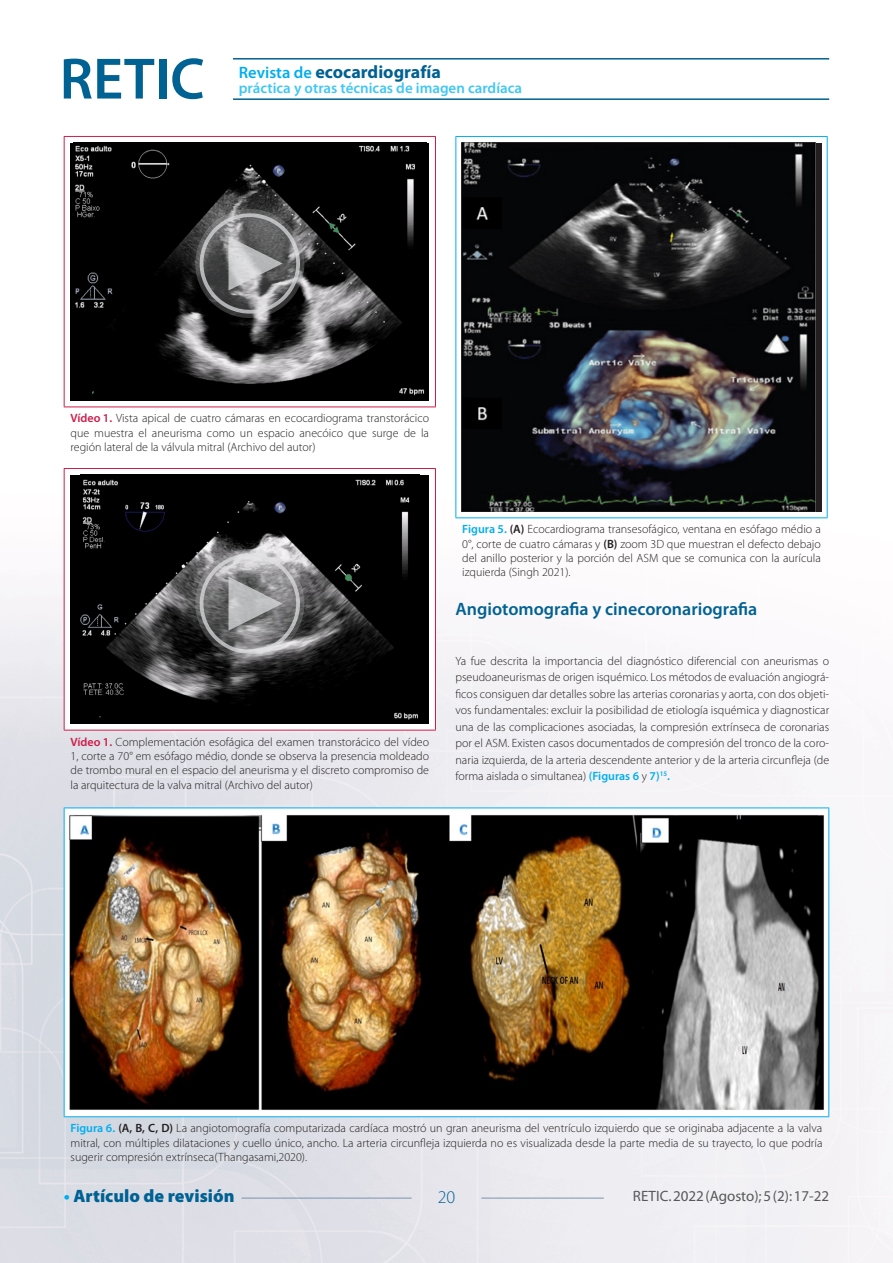
<style>
.page{position:relative;width:893px;height:1263px;background:#fff}
.page>*{position:absolute;margin:0;border:0;box-sizing:border-box;transform-origin:0 0}
._02_Primer_Orden{font:600 18px "Myriad Pro";color:#006193}
.t1{font:700 18px "Myriad Pro";color:#006193}
.t2{font:900 18px "Myriad Pro";color:#006193}
.t3{font:300 18px "Myriad Pro";color:#006193}
.t4{font:600 15px "Myriad Pro";color:#40c7f4}
.t5{font:15px "Myriad Pro";color:#57585a}
._01_Texto_comun{font:300 12px/16.5px "Myriad Pro";color:#231f20;text-align:justify}
.Pies_video{font:300 12px/14.4px "Myriad Pro";color:#231f20;text-align:justify}
.s1{font-weight:600;font-size:16.5px;color:#00aeef}
.s2{font-weight:600;color:#ce1d49}
.s3{font-weight:600;color:#00aeef}
.s4{font-weight:600}
.s5{font-weight:700;color:#00aeef}
</style>
<div class="page">
<img style="left:0;top:58px;width:893px;height:1205px">
<hr style="left:233px;top:58px;width:596px;height:2px;background:#006193">
<hr style="left:233px;top:98px;width:596px;height:2px;background:#006193">
<svg style="left:64px;top:59px;width:90px;height:40px"></svg>
<div style="left:159px;top:59px;width:7px;height:40px;background:#006193"></div>
<svg style="left:172px;top:58px;width:31px;height:41px"></svg>
<hr style="left:242px;top:1198px;width:170px;height:1px;background:#7a94b0">
<hr style="left:481px;top:1198px;width:123px;height:1px;background:#7a94b0">
<svg style="left:64px;top:136px;width:371px;height:271px"></svg>
<hr style="left:64px;top:136px;width:372px;height:1px;background:#ce1d49">
<hr style="left:64px;top:137px;width:1px;height:270px;background:#ce1d49">
<hr style="left:435px;top:137px;width:1px;height:270px;background:#ce1d49">
<hr style="left:64px;top:407px;width:372px;height:1px;background:#ce1d49">
<img style="left:74px;top:143px;width:352px;height:258px">
<div style="left:64px;top:468px;width:371px;height:262px;background:#fff"></div>
<hr style="left:64px;top:468px;width:372px;height:1px;background:#ce1d49">
<hr style="left:64px;top:469px;width:1px;height:261px;background:#ce1d49">
<hr style="left:435px;top:469px;width:1px;height:261px;background:#ce1d49">
<hr style="left:64px;top:730px;width:372px;height:1px;background:#ce1d49">
<div style="left:71px;top:475px;width:358px;height:249px;background:#000"></div>
<img style="left:80px;top:479px;width:338px;height:241px">
<svg style="left:456px;top:137px;width:371px;height:380px"></svg>
<hr style="left:455px;top:136px;width:373px;height:1px;background:#00aeef">
<hr style="left:455px;top:137px;width:1px;height:380px;background:#00aeef">
<hr style="left:827px;top:137px;width:1px;height:380px;background:#00aeef">
<hr style="left:455px;top:517px;width:373px;height:1px;background:#00aeef">
<img style="left:462px;top:143px;width:353px;height:368px">
<svg style="left:195px;top:549px;width:109px;height:109px;background:#8d8c8e"></svg>
<svg style="left:195px;top:209px;width:109px;height:109px;background:#6f6f70"></svg>
<div style="left:64px;top:808px;width:765px;height:309px;background:#fff"></div>
<hr style="left:64px;top:807px;width:765px;height:1px;background:#00aeef">
<hr style="left:64px;top:808px;width:1px;height:308px;background:#00aeef">
<hr style="left:828px;top:808px;width:1px;height:308px;background:#00aeef">
<hr style="left:64px;top:1116px;width:765px;height:1px;background:#00aeef">
<img style="left:69px;top:814px;width:755px;height:296px">
<h1 class="t1" style="left:239px;top:60px;width:204px"><span class="s1">Revista de</span> ecocardiografía</h1>
<p class="t4" style="left:239px;top:78px;width:285px">práctica y otras técnicas de imagen cardíaca</p>
<p class="Pies_video" style="left:71px;top:411px;width:360px"><span class="s2">Vídeo 1.</span> Vista apical de cuatro cámaras en ecocardiograma transtorácico que muestra el aneurisma como un espacio anecóico que surge de la región lateral de la válvula mitral (Archivo del autor)</p>
<p class="Pies_video" style="left:71px;top:734px;width:360px"><span class="s2">Vídeo 1.</span> Complementación esofágica del examen transtorácico del vídeo 1, corte a 70° em esófago médio, donde se observa la presencia moldeado de trombo mural en el espacio del aneurisma y el discreto compromiso de la arquitectura de la valva mitral (Archivo del autor)</p>
<p class="_01_Texto_comun" style="left:462px;top:522px;width:360px;line-height:14.4px"><span class="s3">Figura 5.</span> <span class="s4">(A)</span> Ecocardiograma transesofágico, ventana en esófago médio a 0°, corte de cuatro cámaras y <span class="s4">(B)</span> zoom 3D que muestran el defecto debajo del anillo posterior y la porción del ASM que se comunica con la aurícula izquierda (Singh 2021).</p>
<p class="_02_Primer_Orden" style="left:455px;top:598px;width:303px">Angiotomografia y cinecoronariografia</p>
<p class="_01_Texto_comun" style="left:455px;top:652px;width:375px">Ya fue descrita la importancia del diagnóstico diferencial con aneurismas o pseudoaneurismas de origen isquémico. Los métodos de evaluación angiográ&shy;ficos consiguen dar detalles sobre las arterias coronarias y aorta, con dos objeti&shy;vos fundamentales: excluir la posibilidad de etiología isquémica y diagnosticar una de las complicaciones asociadas, la compresión extrínseca de coronarias por el ASM. Existen casos documentados de compresión del tronco de la coro&shy;naria izquierda, de la arteria descendente anterior y de la arteria circunfleja (de forma aislada o simultanea) <span class="s3">(Figuras 6</span> y <span class="s3">7)</span><sup>15</sup><span class="s3">.</span></p>
<p class="_01_Texto_comun" style="left:71px;top:1121px;width:753px;line-height:14.4px"><span class="s3">Figura 6.</span> <span class="s4">(A, B, C, D)</span> La angiotomografía computarizada cardíaca mostró un gran aneurisma del ventrículo izquierdo que se originaba adjacente a la valva mitral, con múltiples dilataciones y cuello único, ancho. La arteria circunfleja izquierda no es visualizada desde la parte media de su trayecto, lo que podría sugerir compresión extrínseca(Thangasami,2020).</p>
<h1 class="t2" style="left:64px;top:1186px;width:172px"><span class="s5">•</span> Artículo de revisión</h1>
<h1 class="t3" style="left:438px;top:1187px;width:19px">20</h1>
<p class="t5" style="left:633px;top:1187px;width:198px">RETIC. 2022 (Agosto); 5 (2): 17-22</p>
</div>
